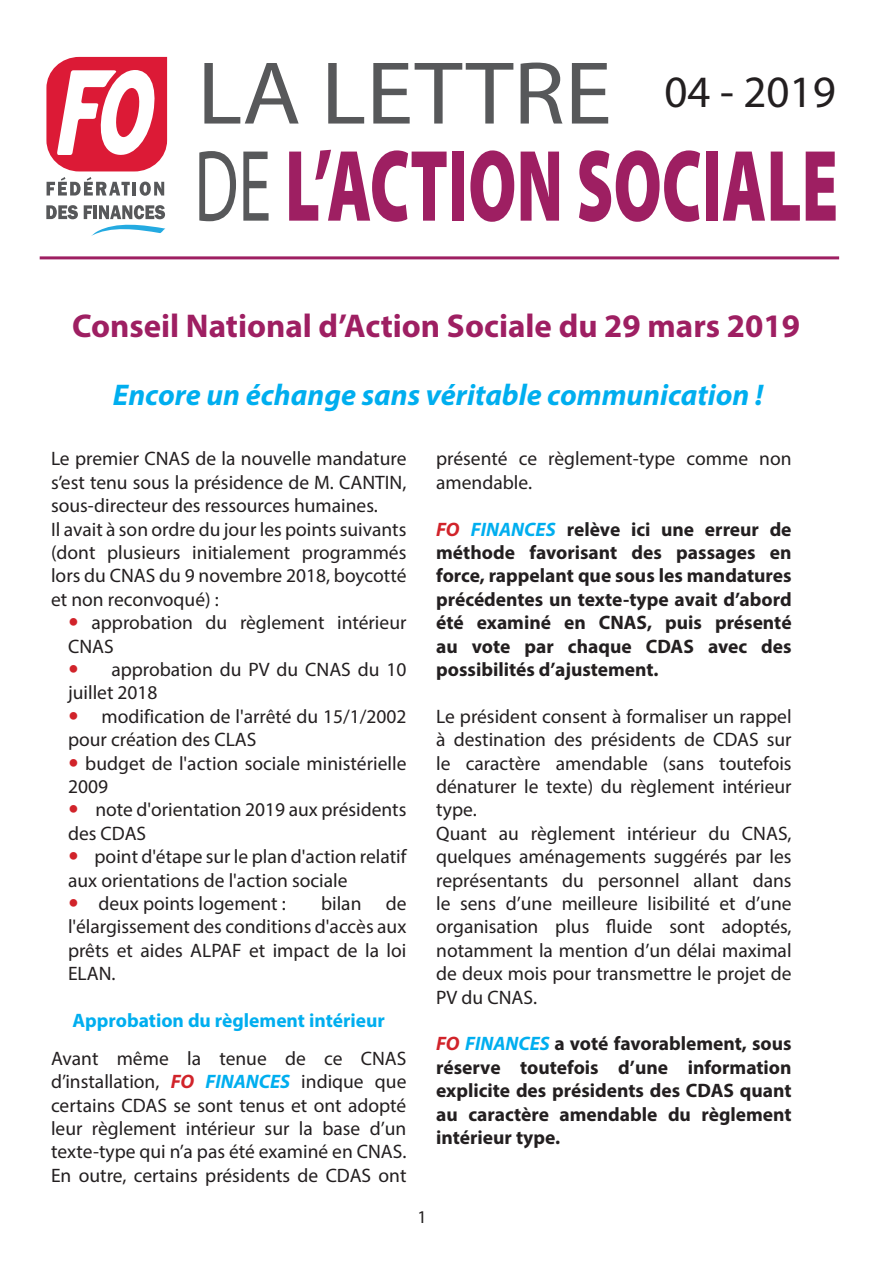
<style>
.page{position:relative;width:893px;height:1263px;background:#fff}
.page>*{position:absolute;margin:0;border:0;box-sizing:border-box;transform-origin:0 0}
.t1{font:45px "Myriad Pro";color:#231f20}
.t2{font:700 33px "Myriad Pro";color:#9e1f62}
.t3{font:italic 700 30px "Myriad Pro";color:#00aeef}
.t4{font:19.5px/23.4px "Myriad Pro";color:#231f20}
.t5{font:700 19.5px/23.4px "Myriad Pro";color:#231f20;text-align:justify}
.t6{font:700 19.5px "Myriad Pro";color:#00aeef}
.t7{font:18px "Myriad Pro";color:#231f20}
.s1{font-weight:700;font-style:italic;color:#d1232a}
.s2{font-weight:700;font-style:italic;color:#00aeef}
.s3{font-style:italic;color:#d1232a}
.s4{font-style:italic;color:#00aeef}
</style>
<div class="page">
<svg style="left:204px;top:63px;width:95px;height:61px"></svg>
<svg style="left:328px;top:63px;width:36px;height:61px"></svg>
<svg style="left:373px;top:63px;width:140px;height:61px"></svg>
<svg style="left:521px;top:63px;width:41px;height:61px"></svg>
<svg style="left:572px;top:63px;width:36px;height:61px"></svg>
<svg style="left:199px;top:151px;width:37px;height:70px"></svg>
<svg style="left:243px;top:152px;width:26px;height:69px"></svg>
<svg style="left:289px;top:150px;width:158px;height:72px"></svg>
<div style="left:452px;top:152px;width:12px;height:69px;background:#9e1f62"></div>
<svg style="left:470px;top:150px;width:44px;height:72px"></svg>
<svg style="left:521px;top:152px;width:38px;height:69px"></svg>
<svg style="left:579px;top:150px;width:121px;height:72px"></svg>
<div style="left:706px;top:152px;width:12px;height:69px;background:#9e1f62"></div>
<svg style="left:723px;top:152px;width:42px;height:69px"></svg>
<svg style="left:771px;top:152px;width:29px;height:69px"></svg>
<svg style="left:806px;top:152px;width:30px;height:69px"></svg>
<hr style="left:40px;top:256px;width:799px;height:3px;background:#9e1f62">
<svg style="left:46px;top:57px;width:121px;height:114px"></svg>
<svg style="left:47px;top:177px;width:83px;height:19px"></svg>
<hr style="left:133px;top:182px;width:3px;height:14px;background:#57585a">
<svg style="left:140px;top:182px;width:24px;height:14px"></svg>
<svg style="left:46px;top:205px;width:32px;height:14px"></svg>
<svg style="left:84px;top:205px;width:82px;height:31px"></svg>
<p class="t1" style="left:664px;top:64px;width:173px">04 - 2019</p>
<p class="t2" style="left:72px;top:305px;width:730px">Conseil National d’Action Sociale du 29 mars 2019</p>
<p class="t3" style="left:113px;top:376px;width:652px">Encore un échange sans véritable communication !</p>
<p class="t4" style="left:51px;top:447px;width:357px;text-align:justify">Le premier CNAS de la nouvelle mandature s’est tenu sous la présidence de M. CANTIN, sous-directeur des ressources humaines.</p>
<p class="t4" style="left:51px;top:517px;width:357px;text-align:justify">Il avait à son ordre du jour les points suivants (dont plusieurs initialement programmés lors du CNAS du 9 novembre 2018, boycotté et non reconvoqué) :</p>
<p class="t4" style="left:68px;top:611px;width:340px;text-indent:23px">approbation du règlement intérieur<br>CNAS</p>
<p class="t4" style="left:68px;top:657px;width:340px;text-indent:43px">approbation du PV du CNAS du 10 juillet 2018</p>
<p class="t4" style="left:68px;top:704px;width:340px;text-indent:34px">modification de l'arrêté du 15/1/2002 pour création des CLAS</p>
<p class="t4" style="left:68px;top:751px;width:340px;text-indent:17px">budget de l'action sociale ministérielle<br>2009</p>
<p class="t4" style="left:68px;top:798px;width:340px;text-indent:27px">note d'orientation 2019 aux présidents des CDAS</p>
<p class="t4" style="left:68px;top:845px;width:340px;text-indent:27px">point d'étape sur le plan d'action relatif aux orientations de l'action sociale</p>
<p class="t4" style="left:98px;top:891px;width:189px">deux points logement :</p>
<p class="t4" style="left:68px;top:891px;width:340px;text-align:justify;text-indent:253px">bilan de l'élargissement des conditions d'accès aux prêts et aides ALPAF et impact de la loi ELAN.</p>
<p class="t6" style="left:73px;top:1008px;width:314px">Approbation du règlement intérieur</p>
<p class="t4" style="left:51px;top:1046px;width:357px;text-align:justify">Avant même la tenue de ce CNAS d’installation, <span class="s1">FO</span> <span class="s2">FINANCES</span> indique que certains CDAS se sont tenus et ont adopté leur règlement intérieur sur la base d’un texte-type qui n’a pas été examiné en CNAS.<br>En outre, certains présidents de CDAS ont</p>
<p class="t7" style="left:418px;top:1206px;width:11px">1</p>
<p class="t4" style="left:436px;top:447px;width:357px">présenté ce règlement-type comme non amendable.</p>
<p class="t5" style="left:436px;top:517px;width:357px"><span class="s3">FO</span> <span class="s4">FINANCES</span> relève ici une erreur de méthode favorisant des passages en force, rappelant que sous les mandatures précédentes un texte-type avait d’abord été examiné en CNAS, puis présenté au vote par chaque CDAS avec des possibilités d’ajustement.</p>
<p class="t4" style="left:436px;top:704px;width:357px;text-align:justify">Le président consent à formaliser un rappel à destination des présidents de CDAS sur le caractère amendable (sans toutefois dénaturer le texte) du règlement intérieur type.</p>
<p class="t4" style="left:436px;top:821px;width:357px;text-align:justify">Quant au règlement intérieur du CNAS, quelques aménagements suggérés par les représentants du personnel allant dans le sens d’une meilleure lisibilité et d’une organisation plus fluide sont adoptés, notamment la mention d’un délai maximal de deux mois pour transmettre le projet de PV du CNAS.</p>
<p class="t5" style="left:436px;top:1031px;width:357px"><span class="s3">FO</span> <span class="s4">FINANCES</span> a voté favorablement, sous réserve toutefois d’une information explicite des présidents des CDAS quant au caractère amendable du règlement intérieur type.</p>
</div>
